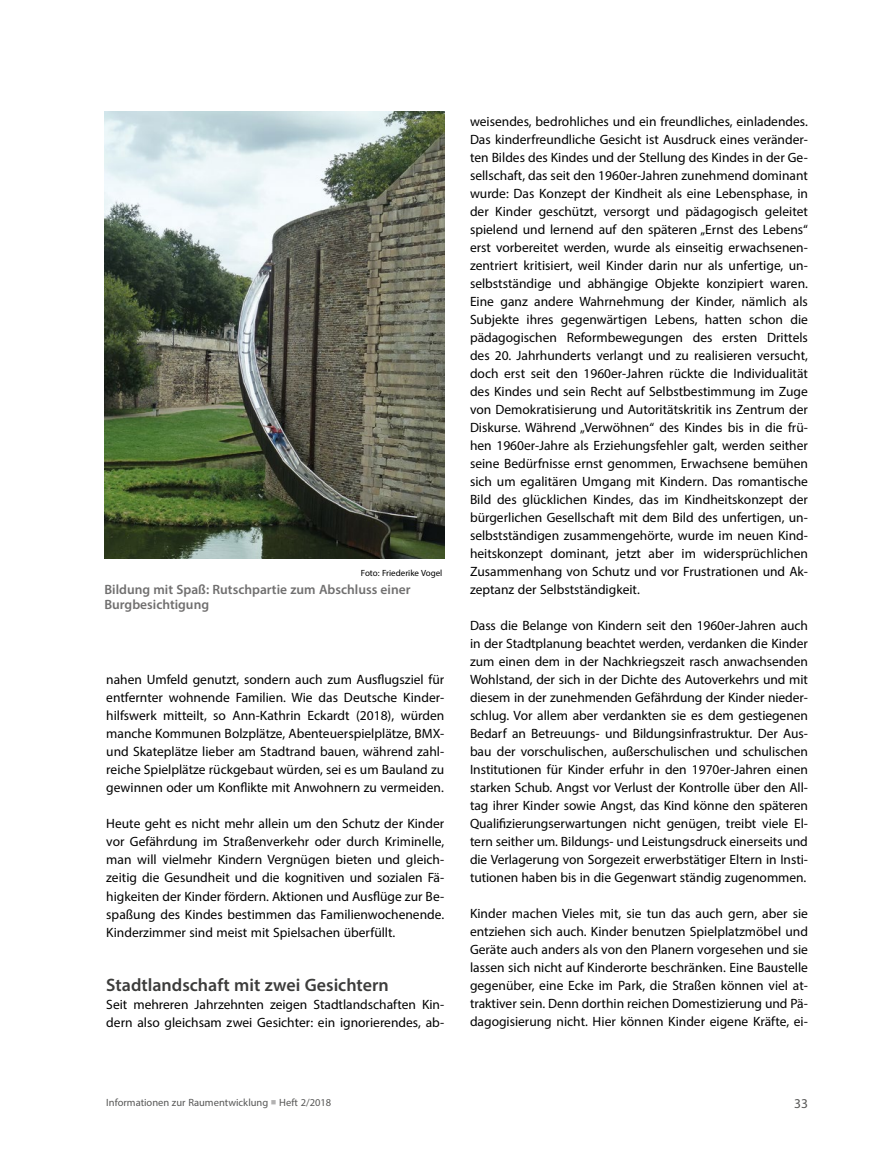
<style>
.page{position:relative;width:893px;height:1170px;background:#fff}
.page>*{position:absolute;margin:0;border:0;box-sizing:border-box;transform-origin:0 0}
.t1{font:600 18px "Myriad Pro";color:#3c3c3b}
.Fließtext_1{font:13.5px/18px "Myriad Pro";color:#000;text-align:justify}
.t2{font:600 13.5px/15px "Myriad Pro";color:#706f6f}
.t3{font:13.5px "Myriad Pro";color:#575756}
.t4{font:10.5px "Myriad Pro";color:#575756}
.t5{font:9px "Myriad Pro";color:#000}
.s1{color:#b3b2b2}
</style>
<div class="page">
<img style="left:104px;top:112px;width:340px;height:446px">
<p class="t5" style="left:361px;top:567px;width:83px">Foto: Friederike Vogel</p>
<p class="t2" style="left:104px;top:581px;width:308px">Bildung mit Spaß: Rutschpartie zum Abschluss einer<br>Burgbesichtigung</p>
<p class="Fließtext_1" style="left:106px;top:670px;width:339px">nahen Umfeld genutzt, sondern auch zum Ausflugsziel für entfernter wohnende Familien. Wie das Deutsche Kinder&shy;hilfswerk mitteilt, so Ann-Kathrin Eckardt (2018), würden manche Kommunen Bolzplätze, Abenteuerspielplätze, BMX&shy;und Skateplätze lieber am Stadtrand bauen, während zahl&shy;reiche Spielplätze rückgebaut würden, sei es um Bauland zu gewinnen oder um Konflikte mit Anwohnern zu vermeiden.</p>
<p class="Fließtext_1" style="left:106px;top:814px;width:339px">Heute geht es nicht mehr allein um den Schutz der Kinder vor Gefährdung im Straßenverkehr oder durch Kriminelle, man will vielmehr Kindern Vergnügen bieten und gleich&shy;zeitig die Gesundheit und die kognitiven und sozialen Fä&shy;higkeiten der Kinder fördern. Aktionen und Ausflüge zur Be&shy;spaßung des Kindes bestimmen das Familienwochenende.<br>Kinderzimmer sind meist mit Spielsachen überfüllt.</p>
<h2 class="t1" style="left:106px;top:973px;width:284px">Stadtlandschaft mit zwei Gesichtern</h2>
<p class="Fließtext_1" style="left:106px;top:994px;width:339px">Seit mehreren Jahrzehnten zeigen Stadtlandschaften Kin&shy;dern also gleichsam zwei Gesichter: ein ignorierendes, ab-</p>
<p class="Fließtext_1" style="left:470px;top:112px;width:339px">weisendes, bedrohliches und ein freundliches, einladendes.<br>Das kinderfreundliche Gesicht ist Ausdruck eines veränder&shy;ten Bildes des Kindes und der Stellung des Kindes in der Ge&shy;sellschaft, das seit den 1960er-Jahren zunehmend dominant wurde: Das Konzept der Kindheit als eine Lebensphase, in der Kinder geschützt, versorgt und pädagogisch geleitet spielend und lernend auf den späteren „Ernst des Lebens“ erst vorbereitet werden, wurde als einseitig erwachsenen&shy;zentriert kritisiert, weil Kinder darin nur als unfertige, un&shy;selbstständige und abhängige Objekte konzipiert waren.<br>Eine ganz andere Wahrnehmung der Kinder, nämlich als Subjekte ihres gegenwärtigen Lebens, hatten schon die pädagogischen Reformbewegungen des ersten Drittels des 20. Jahrhunderts verlangt und zu realisieren versucht, doch erst seit den 1960er-Jahren rückte die Individualität des Kindes und sein Recht auf Selbstbestimmung im Zuge von Demokratisierung und Autoritätskritik ins Zentrum der Diskurse. Während „Verwöhnen“ des Kindes bis in die frü&shy;hen 1960er-Jahre als Erziehungsfehler galt, werden seither seine Bedürfnisse ernst genommen, Erwachsene bemühen sich um egalitären Umgang mit Kindern. Das romantische Bild des glücklichen Kindes, das im Kindheitskonzept der bürgerlichen Gesellschaft mit dem Bild des unfertigen, un&shy;selbstständigen zusammengehörte, wurde im neuen Kind&shy;heitskonzept dominant, jetzt aber im widersprüchlichen Zusammenhang von Schutz und vor Frustrationen und Ak&shy;zeptanz der Selbstständigkeit.</p>
<p class="Fließtext_1" style="left:470px;top:616px;width:339px">Dass die Belange von Kindern seit den 1960er-Jahren auch in der Stadtplanung beachtet werden, verdanken die Kinder zum einen dem in der Nachkriegszeit rasch anwachsenden Wohlstand, der sich in der Dichte des Autoverkehrs und mit diesem in der zunehmenden Gefährdung der Kinder nieder&shy;schlug. Vor allem aber verdankten sie es dem gestiegenen Bedarf an Betreuungs- und Bildungsinfrastruktur. Der Aus&shy;bau der vorschulischen, außerschulischen und schulischen Institutionen für Kinder erfuhr in den 1970er-Jahren einen starken Schub. Angst vor Verlust der Kontrolle über den All&shy;tag ihrer Kinder sowie Angst, das Kind könne den späteren Qualifizierungserwartungen nicht genügen, treibt viele El&shy;tern seither um. Bildungs- und Leistungsdruck einerseits und die Verlagerung von Sorgezeit erwerbstätiger Eltern in Insti&shy;tutionen haben bis in die Gegenwart ständig zugenommen.</p>
<p class="Fließtext_1" style="left:470px;top:904px;width:339px">Kinder machen Vieles mit, sie tun das auch gern, aber sie entziehen sich auch. Kinder benutzen Spielplatzmöbel und Geräte auch anders als von den Planern vorgesehen und sie lassen sich nicht auf Kinderorte beschränken. Eine Baustelle gegenüber, eine Ecke im Park, die Straßen können viel at&shy;traktiver sein. Denn dorthin reichen Domestizierung und Pä&shy;dagogisierung nicht. Hier können Kinder eigene Kräfte, ei-</p>
<p class="t4" style="left:106px;top:1095px;width:226px">Informationen zur Raumentwicklung <span class="s1">■</span> Heft 2/2018</p>
<p class="t3" style="left:794px;top:1094px;width:15px">33</p>
</div>
